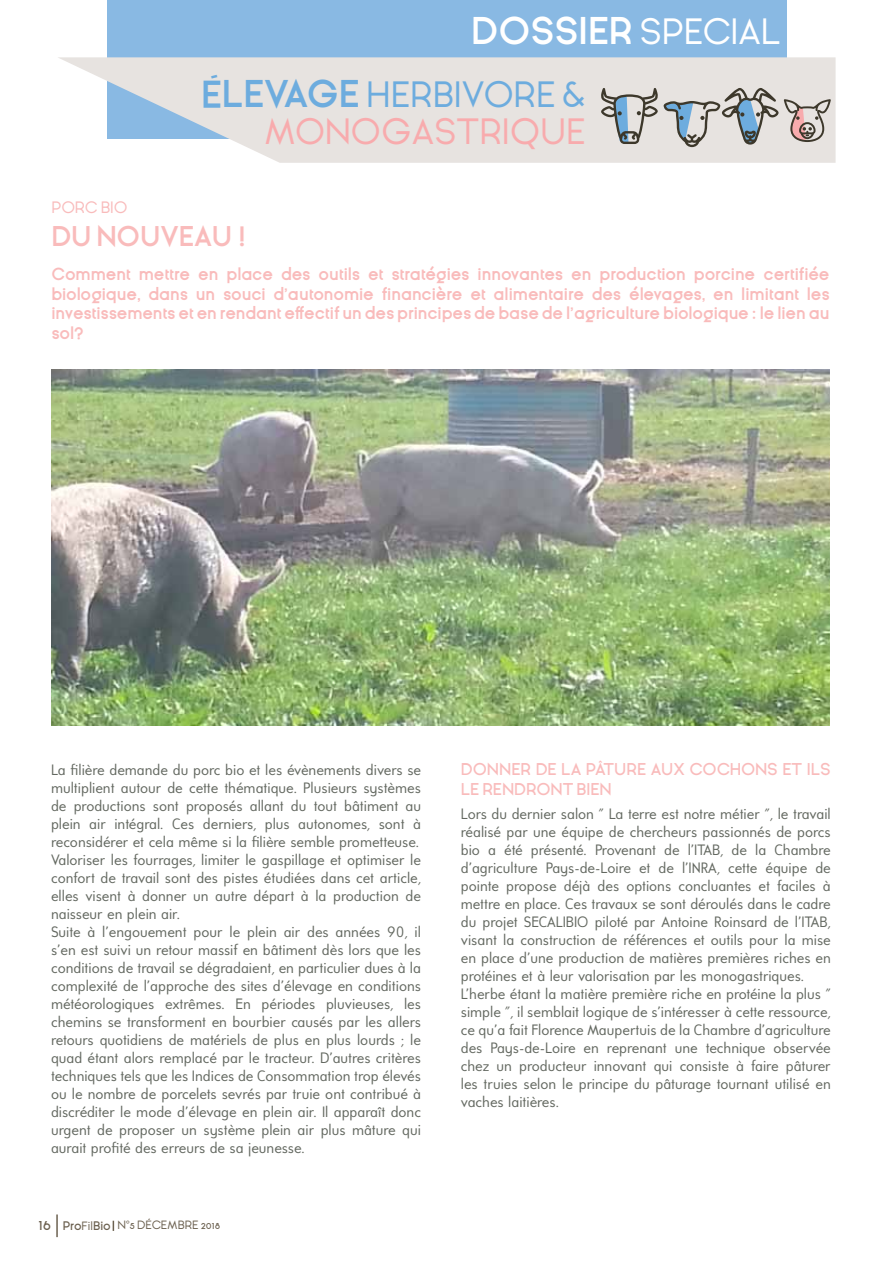
<style>
.page{position:relative;width:893px;height:1263px;background:#fff}
.page>*{position:absolute;margin:0;border:0;box-sizing:border-box;transform-origin:0 0}
.t1{font:700 36.6px "Ginora Sans";color:#fff}
.t2{font:36.6px "Ginora Sans";color:#f8abad}
.t3{font:36.6px "Ginora Sans";color:#6dacde}
.t4{font:700 36.6px "Ginora Sans";color:#6dacde}
.t5{font:700 27px "Ginora Sans";color:#f9bbbb}
.t6{font:700 16.5px/19.8px "Ginora Sans";letter-spacing:-.01em;color:#f9bbbb;text-align:justify}
.t7{font:600 16.5px/19.8px "Ginora Sans";color:#f9bbbb}
.t8{font:16.5px "Ginora Sans";letter-spacing:-.015em;color:#f9bbbb}
.t9{font:15px/18px "Universalis ADF Std";color:#636860}
.t10{font:12px "Ginora Sans";color:#6c6150}
.s1{font-weight:400}
.s2{font-size:18px}
.s3{font-weight:600}
</style>
<div class="page">
<hr style="left:56px;top:1214px;width:2px;height:23px;background:#6c6150">
<div style="left:107px;top:0;width:679px;height:138px;background:#89b9e3"></div>
<svg style="left:58px;top:57px;width:778px;height:106px;fill:#e7e3e0"></svg>
<svg style="left:601px;top:88px;width:177px;height:59px;background:#b8bbbc"></svg>
<svg style="left:784px;top:99px;width:47px;height:43px;background:#beb1ac"></svg>
<img style="left:51px;top:370px;width:778px;height:355px">
<h1 class="t1" style="left:471px;top:11px;width:311px">DOSSIER <span class="s1">SPECIAL</span></h1>
<h1 class="t4" style="left:201px;top:75px;width:44px">élevage</h1>
<h1 class="t3" style="left:366px;top:75px;width:221px">HERBIVORE &amp;</h1>
<h1 class="t2" style="left:264px;top:112px;width:323px">MONOGASTRIQUE</h1>
<p class="t8" style="left:51px;top:199px;width:78px">PORC BIO</p>
<h2 class="t5" style="left:51px;top:221px;width:65px">du nouveau</h2>
<h2 class="t5" style="left:237px;top:221px;width:11px">!</h2>
<p class="t6" style="left:51px;top:264px;width:780px">Comment mettre en place des outils et stratégies innovantes en production porcine certifiée biologique, dans un souci d’autonomie financière et alimentaire des élevages, en limitant les investissements et en rendant effectif un des principes de base de l’agriculture biologique : le lien au sol?</p>
<p class="t9" style="left:51px;top:760px;width:371px">La filière demande du porc bio et les évènements divers se multiplient autour de cette thématique. Plusieurs systèmes de productions sont proposés allant du tout bâtiment au plein air intégral. Ces derniers, plus autonomes, sont à reconsidérer et cela même si la filière semble prometteuse.<br>Valoriser les fourrages, limiter le gaspillage et optimiser le confort de travail sont des pistes étudiées dans cet article, elles visent à donner un autre départ à la production de naisseur en plein air.<br>Suite à l’engouement pour le plein air des années 90, il s’en est suivi un retour massif en bâtiment dès lors que les conditions de travail se dégradaient, en particulier dues à la complexité de l’approche des sites d’élevage en conditions météorologiques extrêmes. En périodes pluvieuses, les chemins se transforment en bourbier causés par les allers retours quotidiens de matériels de plus en plus lourds ; le quad étant alors remplacé par le tracteur. D’autres critères techniques tels que les Indices de Consommation trop élevés ou le nombre de porcelets sevrés par truie ont contribué à discréditer le mode d’élevage en plein air. Il apparaît donc urgent de proposer un système plein air plus mâture qui aurait profité des erreurs de sa jeunesse.</p>
<p class="t7" style="left:461px;top:759px;width:371px">DONNER DE LA PÂTURE AUX COCHONS ET ILS<br>LE RENDRONT BIEN</p>
<p class="t9" style="left:461px;top:804px;width:371px">Lors du dernier salon ˝ La terre est notre métier ˝, le travail réalisé par une équipe de chercheurs passionnés de porcs bio a été présenté. Provenant de l’ITAB, de la Chambre d’agriculture Pays-de-Loire et de l’INRA, cette équipe de pointe propose déjà des options concluantes et faciles à mettre en place. Ces travaux se sont déroulés dans le cadre du projet SECALIBIO piloté par Antoine Roinsard de l’ITAB, visant la construction de références et outils pour la mise en place d’une production de matières premières riches en protéines et à leur valorisation par les monogastriques.<br>L’herbe étant la matière première riche en protéine la plus ˝ simple ˝, il semblait logique de s’intéresser à cette ressource, ce qu’a fait Florence Maupertuis de la Chambre d’agriculture des Pays-de-Loire en reprenant une technique observée chez un producteur innovant qui consiste à faire pâturer les truies selon le principe du pâturage tournant utilisé en vaches laitières.</p>
<p class="t10" style="left:39px;top:1218px;width:183px"><span class="s2">16</span> <span class="s3">PRO</span>FIL<span class="s3">BIO</span> N°5 DÉCEMBRE 2018</p>
</div>
